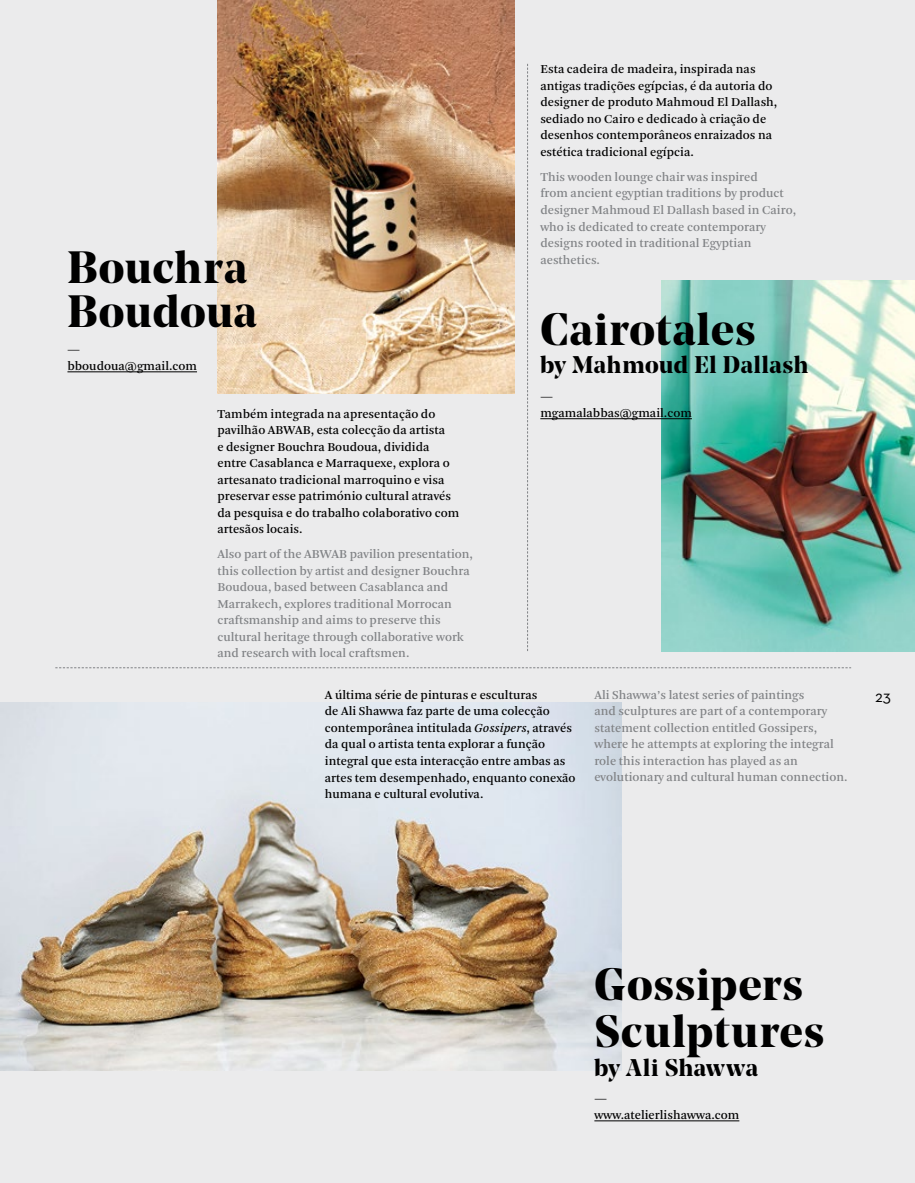
<style>
.page{position:relative;width:915px;height:1183px;background:#fff}
.page>*{position:absolute;margin:0;border:0;box-sizing:border-box;transform-origin:0 0}
.t1{font:700 45px/46.5px "Noe Display";letter-spacing:.02em;color:#000}
.t2{font:700 24px "Noe Display";letter-spacing:.02em;color:#000}
.t3{font:16.5px "Neutraface Text";color:#000}
.t4{font:12.75px/16.5px "Arnhem";color:#000}
.t5{font:12.75px/16.5px "Arnhem";color:#808285}
.s1{font-style:italic}
</style>
<div class="page">
<div style="left:0;top:0;width:914px;height:1182px;background:#ebebec"></div>
<img style="left:0;top:702px;width:621px;height:367px">
<hr style="left:594px;top:1120px;width:145px;height:1px;background:#000">
<svg style="left:55px;top:667px;width:795px;height:1px"></svg>
<svg style="left:527px;top:64px;width:1px;height:587px"></svg>
<img style="left:217px;top:0;width:297px;height:393px">
<hr style="left:67px;top:371px;width:130px;height:1px;background:#000">
<img style="left:661px;top:280px;width:253px;height:371px">
<hr style="left:540px;top:418px;width:151px;height:1px;background:#000">
<h1 class="t1" style="left:67px;top:245px;width:191px;line-height:43.5px">Bouchra<br>Boudoua</h1>
<p class="t4" style="left:67px;top:341px;width:131px">— bboudoua@gmail.com</p>
<p class="t4" style="left:217px;top:405px;width:243px">Também integrada na apresentação do pavilhão ABWAB, esta colecção da artista<br>e designer Bouchra Boudoua, dividida entre Casablanca e Marraquexe, explora o artesanato tradicional marroquino e visa preservar esse património cultural através da pesquisa e do trabalho colaborativo com artesãos locais.</p>
<p class="t5" style="left:217px;top:546px;width:257px">Also part of the ABWAB pavilion presentation, this collection by artist and designer Bouchra Boudoua, based between Casablanca and Marrakech, explores traditional Morrocan craftsmanship and aims to preserve this cultural heritage through collaborative work and research with local craftsmen.</p>
<p class="t4" style="left:540px;top:61px;width:238px">Esta cadeira de madeira, inspirada nas antigas tradições egípcias, é da autoria do designer de produto Mahmoud El Dallash, sediado no Cairo e dedicado à criação de desenhos contemporâneos enraizados na estética tradicional egípcia.</p>
<p class="t5" style="left:540px;top:169px;width:257px">This wooden lounge chair was inspired<br>from ancient egyptian traditions by product designer Mahmoud El Dallash based in Cairo, who is dedicated to create contemporary designs rooted in traditional Egyptian aesthetics.</p>
<h1 class="t1" style="left:540px;top:305px;width:217px">Cairotales</h1>
<h2 class="t2" style="left:540px;top:349px;width:269px">by Mahmoud El Dallash</h2>
<p class="t4" style="left:540px;top:388px;width:153px">— mgamalabbas@gmail.com</p>
<p class="t4" style="left:325px;top:686px;width:252px">A última série de pinturas e esculturas<br>de Ali Shawwa faz parte de uma colecção contemporânea intitulada <span class="s1">Gossipers</span>, através da qual o artista tenta explorar a função integral que esta interacção entre ambas as artes tem desempenhado, enquanto conexão humana e cultural evolutiva.</p>
<p class="t5" style="left:594px;top:686px;width:254px">Ali Shawwa’s latest series of paintings<br>and sculptures are part of a contemporary statement collection entitled Gossipers, where he attempts at exploring the integral role this interaction has played as an evolutionary and cultural human connection.</p>
<p class="t3" style="left:874px;top:686px;width:17px">23</p>
<h1 class="t1" style="left:594px;top:960px;width:231px">Gossipers<br>Sculptures</h1>
<h2 class="t2" style="left:594px;top:1051px;width:165px">by Ali Shawwa</h2>
<p class="t4" style="left:594px;top:1090px;width:146px">— www.atelierlishawwa.com</p>
</div>
